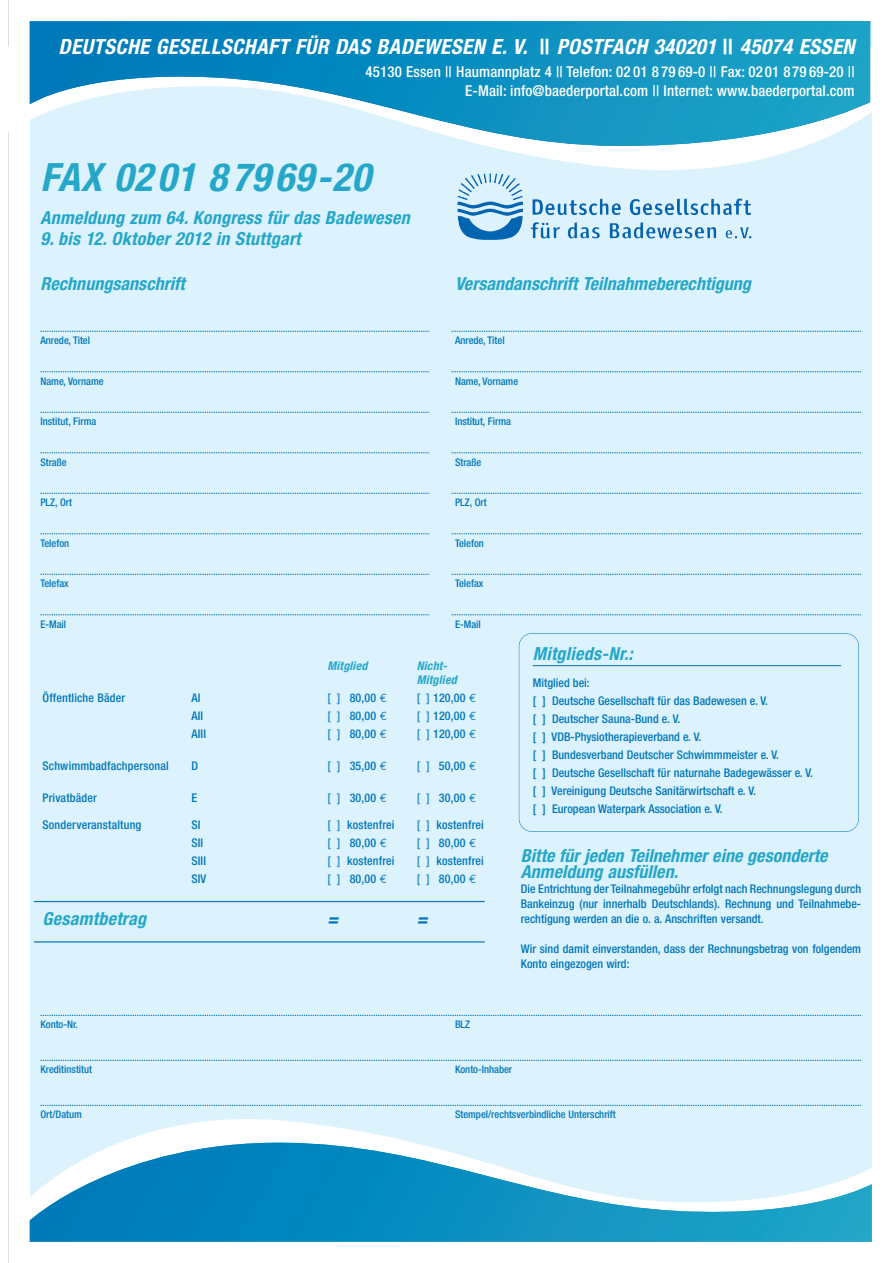
<style>
.page{position:relative;width:893px;height:1263px;background:#fff}
.page>*{position:absolute;margin:0;border:0;box-sizing:border-box;transform-origin:0 0}
.t1{font:italic 700 condensed 39px "Helvetica Neue";letter-spacing:.025em;color:#24a7c8}
.t2{font:italic 700 condensed 21px "Helvetica Neue";letter-spacing:.02em;color:#fff}
.t3{font:italic 700 condensed 18px/16.5px "Helvetica Neue";letter-spacing:.005em;color:#24a7c8}
.t4{font:italic 700 condensed 18px "Helvetica Neue";color:#0077b9}
.t5{font:500 condensed 15px/19.5px "Helvetica Neue";letter-spacing:.01em;color:#fff;text-align:right}
.t6{font:500 condensed 12px/18px "Helvetica Neue";color:#0077b9}
.t7{font:italic 700 condensed 12px/13.5px "Helvetica Neue";letter-spacing:.015em;color:#24a7c8}
.t8{font:500 condensed 10.5px "Helvetica Neue";color:#0077b9}
.s1{font-style:normal}
.s2{color:#2388c4}
.s3{font-family:"Euro Mono";font-weight:400;font-stretch:normal}
</style>
<div class="page">
<div style="left:30px;top:21px;width:842px;height:1212px;background:#dcf2fc"></div>
<svg style="left:29px;top:1104px;width:833px;height:138px"></svg>
<svg style="left:30px;top:1140px;width:842px;height:102px"></svg>
<svg style="left:40px;top:331px;width:821px;height:1px"></svg>
<svg style="left:40px;top:371px;width:821px;height:1px"></svg>
<svg style="left:40px;top:412px;width:821px;height:1px"></svg>
<svg style="left:40px;top:452px;width:821px;height:1px"></svg>
<svg style="left:40px;top:493px;width:821px;height:1px"></svg>
<svg style="left:40px;top:533px;width:821px;height:1px"></svg>
<svg style="left:40px;top:574px;width:821px;height:1px"></svg>
<svg style="left:40px;top:614px;width:821px;height:1px"></svg>
<svg style="left:40px;top:1015px;width:821px;height:1px"></svg>
<svg style="left:40px;top:1060px;width:821px;height:1px"></svg>
<svg style="left:40px;top:1105px;width:821px;height:1px"></svg>
<div style="left:519px;top:633px;width:340px;height:199px;border:1px solid #0077b9;border-radius:13px"></div>
<hr style="left:34px;top:901px;width:451px;height:1px;background:#0077b9">
<hr style="left:34px;top:941px;width:451px;height:1px;background:#0077b9">
<hr style="left:533px;top:665px;width:308px;height:1px;background:#0077b9">
<div style="left:429px;top:286px;width:21px;height:345px;background:#dcf2fc"></div>
<img style="left:458px;top:186px;width:284px;height:29px">
<svg style="left:8px;top:47px;width:864px;height:139px"></svg>
<svg style="left:30px;top:21px;width:840px;height:127px"></svg>
<h2 class="t2" style="left:59px;top:39px;width:797px">DEUTSCHE GESELLSCHAFT FÜR DAS BADEWESEN E. V. <span class="s1">||</span> POSTFACH 340201 <span class="s1">||</span> 45074 ESSEN</h2>
<p class="t5" style="left:365px;top:63px;width:491px">45130 Essen || Haumannplatz 4 || Telefon: 02 01 8 79 69-0 || Fax: 0201 879 69-20 ||<br>E-Mail: info@baederportal.com || Internet: www.baederportal.com</p>
<h1 class="t1" style="left:40px;top:163px;width:332px">FAX 0201 87969-20</h1>
<h3 class="t3" style="left:40px;top:211px;width:371px">Anmeldung zum 64. Kongress für das Badewesen</h3>
<h3 class="t3" style="left:40px;top:232px;width:262px">9. bis 12. Oktober 2012 in Stuttgart</h3>
<h3 class="t3" style="left:40px;top:277px;width:146px">Rechnungsanschrift</h3>
<h3 class="t3" style="left:455px;top:277px;width:297px">Versandanschrift Teilnahmeberechtigung</h3>
<p class="t8" style="left:40px;top:337px;width:51px">Anrede, Titel</p>
<p class="t8" style="left:455px;top:337px;width:51px">Anrede, Titel</p>
<p class="t8" style="left:40px;top:377px;width:65px">Name, Vorname</p>
<p class="t8" style="left:455px;top:377px;width:65px">Name, Vorname</p>
<p class="t8" style="left:40px;top:418px;width:58px">Institut, Firma</p>
<p class="t8" style="left:455px;top:418px;width:58px">Institut, Firma</p>
<p class="t8" style="left:40px;top:458px;width:28px">Straße</p>
<p class="t8" style="left:455px;top:458px;width:28px">Straße</p>
<p class="t8" style="left:40px;top:499px;width:33px">PLZ, Ort</p>
<p class="t8" style="left:455px;top:499px;width:33px">PLZ, Ort</p>
<p class="t8" style="left:40px;top:539px;width:30px">Telefon</p>
<p class="t8" style="left:455px;top:539px;width:30px">Telefon</p>
<p class="t8" style="left:40px;top:580px;width:30px">Telefax</p>
<p class="t8" style="left:455px;top:580px;width:30px">Telefax</p>
<p class="t8" style="left:40px;top:620px;width:27px">E-Mail</p>
<p class="t8" style="left:455px;top:620px;width:27px">E-Mail</p>
<p class="t7" style="left:327px;top:660px;width:42px">Mitglied</p>
<p class="t7" style="left:417px;top:660px;width:42px">Nicht-<br>Mitglied</p>
<p class="t6" style="left:43px;top:690px;width:84px">Öffentliche Bäder</p>
<p class="t6" style="left:191px;top:690px;width:11px">AI</p>
<p class="t6" style="left:327px;top:690px;width:61px"><span class="s2">[ ]</span> 80,00 <span class="s3">€</span></p>
<p class="t6" style="left:417px;top:690px;width:61px"><span class="s2">[ ]</span> 120,00 <span class="s3">€</span></p>
<p class="t6" style="left:191px;top:708px;width:13px">AII</p>
<p class="t6" style="left:327px;top:708px;width:61px"><span class="s2">[ ]</span> 80,00 <span class="s3">€</span></p>
<p class="t6" style="left:417px;top:708px;width:61px"><span class="s2">[ ]</span> 120,00 <span class="s3">€</span></p>
<p class="t6" style="left:191px;top:726px;width:16px">AIII</p>
<p class="t6" style="left:327px;top:726px;width:61px"><span class="s2">[ ]</span> 80,00 <span class="s3">€</span></p>
<p class="t6" style="left:417px;top:726px;width:61px"><span class="s2">[ ]</span> 120,00 <span class="s3">€</span></p>
<p class="t6" style="left:43px;top:757px;width:128px">Schwimmbadfachpersonal</p>
<p class="t6" style="left:191px;top:757px;width:8px">D</p>
<p class="t6" style="left:327px;top:757px;width:61px"><span class="s2">[ ]</span> 35,00 <span class="s3">€</span></p>
<p class="t6" style="left:417px;top:757px;width:61px"><span class="s2">[ ]</span> 50,00 <span class="s3">€</span></p>
<p class="t6" style="left:43px;top:789px;width:56px">Privatbäder</p>
<p class="t6" style="left:191px;top:789px;width:7px">E</p>
<p class="t6" style="left:327px;top:789px;width:61px"><span class="s2">[ ]</span> 30,00 <span class="s3">€</span></p>
<p class="t6" style="left:417px;top:789px;width:61px"><span class="s2">[ ]</span> 30,00 <span class="s3">€</span></p>
<p class="t6" style="left:43px;top:816px;width:100px">Sonderveranstaltung</p>
<p class="t6" style="left:191px;top:816px;width:11px">SI</p>
<p class="t6" style="left:327px;top:816px;width:69px"><span class="s2">[ ]</span> kostenfrei</p>
<p class="t6" style="left:417px;top:816px;width:69px"><span class="s2">[ ]</span> kostenfrei</p>
<p class="t6" style="left:191px;top:834px;width:13px">SII</p>
<p class="t6" style="left:327px;top:834px;width:61px"><span class="s2">[ ]</span> 80,00 <span class="s3">€</span></p>
<p class="t6" style="left:417px;top:834px;width:61px"><span class="s2">[ ]</span> 80,00 <span class="s3">€</span></p>
<p class="t6" style="left:191px;top:852px;width:16px">SIII</p>
<p class="t6" style="left:327px;top:852px;width:69px"><span class="s2">[ ]</span> kostenfrei</p>
<p class="t6" style="left:417px;top:852px;width:69px"><span class="s2">[ ]</span> kostenfrei</p>
<p class="t6" style="left:191px;top:870px;width:16px">SIV</p>
<p class="t6" style="left:327px;top:870px;width:61px"><span class="s2">[ ]</span> 80,00 <span class="s3">€</span></p>
<p class="t6" style="left:417px;top:870px;width:61px"><span class="s2">[ ]</span> 80,00 <span class="s3">€</span></p>
<h3 class="t3" style="left:43px;top:912px;width:105px">Gesamtbetrag</h3>
<h3 class="t4" style="left:327px;top:912px;width:12px">=</h3>
<h3 class="t4" style="left:417px;top:912px;width:12px">=</h3>
<h3 class="t3" style="left:533px;top:647px;width:102px">Mitglieds-Nr.:</h3>
<p class="t6" style="left:533px;top:675px;width:282px">Mitglied bei:<br>[ ] Deutsche Gesellschaft für das Badewesen e. V.<br>[ ] Deutscher Sauna-Bund e. V.<br>[ ] VDB-Physiotherapieverband e. V.<br>[ ] Bundesverband Deutscher Schwimmmeister e. V.<br>[ ] Deutsche Gesellschaft für naturnahe Badegewässer e. V. [ ] Vereinigung Deutsche Sanitärwirtschaft e. V.<br>[ ] European Waterpark Association e. V.</p>
<h3 class="t3" style="left:521px;top:849px;width:308px">Bitte für jeden Teilnehmer eine gesonderte<br>Anmeldung ausfüllen.</h3>
<p class="t6" style="left:521px;top:882px;width:342px;line-height:15px;text-align:justify">Die Entrichtung der Teilnahmegebühr erfolgt nach Rechnungslegung durch Bankeinzug (nur innerhalb Deutschlands). Rechnung und Teilnahmebe&shy;rechtigung werden an die o. a. Anschriften versandt.</p>
<p class="t6" style="left:521px;top:942px;width:342px;line-height:15px">Wir sind damit einverstanden, dass der Rechnungsbetrag von folgendem<br>Konto eingezogen wird:</p>
<p class="t8" style="left:40px;top:1021px;width:39px">Konto-Nr.</p>
<p class="t8" style="left:455px;top:1021px;width:17px">BLZ</p>
<p class="t8" style="left:40px;top:1066px;width:53px">Kreditinstitut</p>
<p class="t8" style="left:455px;top:1066px;width:59px">Konto-Inhaber</p>
<p class="t8" style="left:40px;top:1111px;width:43px">Ort/Datum</p>
<p class="t8" style="left:455px;top:1111px;width:162px">Stempel/rechtsverbindliche Unterschrift</p>
</div>
